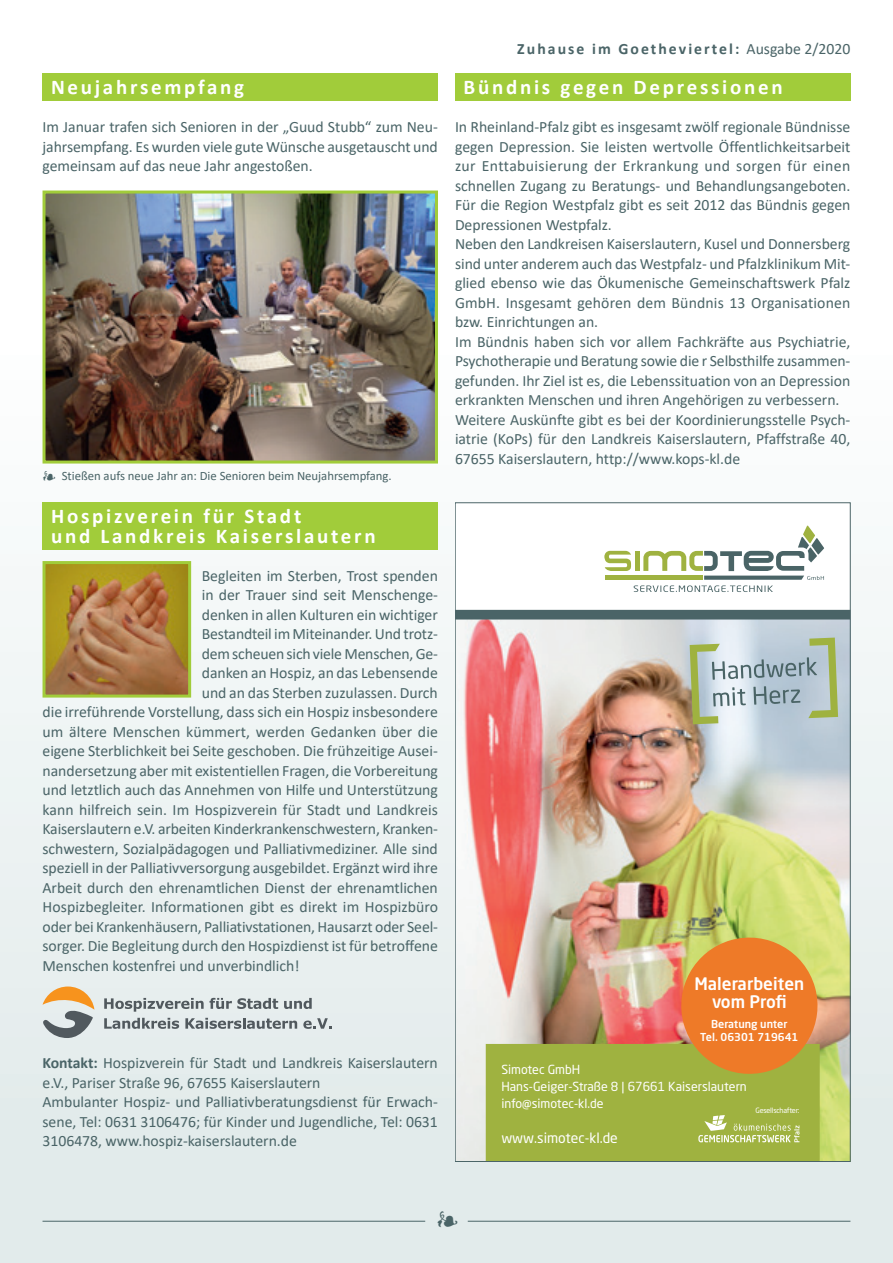
<style>
.page{position:relative;width:893px;height:1263px;background:#fff}
.page>*{position:absolute;margin:0;border:0;box-sizing:border-box;transform-origin:0 0}
.t1{font:700 21px/20.2px "Calibri";letter-spacing:.13em;color:#fff}
.t2{font:21px "Minion Pro";color:#4a6467}
.t3{font:500 17.1px/18.6px "Neo Sans Pro";color:#fff;text-align:center}
.t4{font:15.75px/19.5px "Calibri";color:#4a6467}
.t5{font:700 15.75px "Calibri";letter-spacing:.13em;color:#4a6467}
.t6{font:13.95px "Neo Sans Pro";color:#fff}
.t7{font:12.75px "Calibri";color:#4a6467}
.t8{font:12.45px/17.1px "Neo Sans Pro";color:#fff}
.t9{font:500 10.8px/13px "Neo Sans Pro";color:#fff;text-align:center}
.t10{font:7.2px "Neo Sans";letter-spacing:-.03em;color:#fff}
.s1{font-family:"Minion Pro"}
.s2{font-weight:700}
.s3{font-weight:400}
</style>
<div class="page">
<div style="left:0;top:298px;width:893px;height:965px;background:linear-gradient(to bottom,#fdfefd,#dee8e8)"></div>
<hr style="left:468px;top:1221px;width:382px;height:1px;background:#4a6467">
<hr style="left:43px;top:1221px;width:382px;height:1px;background:#4a6467">
<div style="left:455px;top:503px;width:395px;height:659px;background:#fff"></div>
<svg style="left:604px;top:526px;width:220px;height:66px"></svg>
<img style="left:457px;top:619px;width:391px;height:541px">
<div style="left:457px;top:610px;width:391px;height:9px;background:#4a6467"></div>
<svg style="left:690px;top:638px;width:148px;height:86px"></svg>
<img style="left:486px;top:930px;width:339px;height:230px">
<div style="left:455px;top:74px;width:395px;height:27px;background:#a1cc3a"></div>
<div style="left:43px;top:74px;width:395px;height:27px;background:#a1cc3a"></div>
<div style="left:43px;top:503px;width:395px;height:47px;background:#a1cc3a"></div>
<img style="left:47px;top:565px;width:140px;height:129px">
<div style="left:43px;top:561px;width:148px;height:137px;border:3px solid #a1cc3a"></div>
<img style="left:47px;top:194px;width:387px;height:266px">
<div style="left:43px;top:190px;width:395px;height:274px;border:3px solid #a1cc3a"></div>
<svg style="left:43px;top:986px;width:51px;height:52px"></svg>
<svg style="left:104px;top:998px;width:174px;height:14px"></svg>
<svg style="left:284px;top:998px;width:28px;height:11px"></svg>
<svg style="left:104px;top:1018px;width:75px;height:11px"></svg>
<svg style="left:185px;top:1018px;width:112px;height:11px"></svg>
<svg style="left:303px;top:1018px;width:29px;height:11px"></svg>
<h1 class="t1" style="left:51px;top:76px;width:195px">Neujahrsempfang</h1>
<p class="t4" style="left:43px;top:117px;width:397px;text-align:justify">Im Januar trafen sich Senioren in der „Guud Stubb“ zum Neu&shy;jahrsempfang. Es wurden viele gute Wünsche ausgetauscht und gemeinsam auf das neue Jahr angestoßen.</p>
<p class="t7" style="left:43px;top:466px;width:351px"><span class="s1">❧</span> Stießen aufs neue Jahr an: Die Senioren beim Neujahrsempfang.</p>
<h1 class="t1" style="left:51px;top:505px;width:326px">Hospizverein für Stadt<br>und Landkreis Kaiserslautern</h1>
<p class="t4" style="left:202px;top:565px;width:238px">Begleiten im Sterben, Trost spenden</p>
<p class="t4" style="left:202px;top:585px;width:238px">in der Trauer sind seit Menschenge-</p>
<p class="t4" style="left:202px;top:604px;width:238px">denken in allen Kulturen ein wichtiger</p>
<p class="t4" style="left:202px;top:624px;width:238px">Bestandteil im Miteinander. Und trotz-</p>
<p class="t4" style="left:202px;top:643px;width:238px">dem scheuen sich viele Menschen, Ge-</p>
<p class="t4" style="left:202px;top:663px;width:238px">danken an Hospiz, an das Lebensende</p>
<p class="t4" style="left:202px;top:682px;width:238px">und an das Sterben zuzulassen. Durch</p>
<p class="t4" style="left:43px;top:702px;width:397px">die irreführende Vorstellung, dass sich ein Hospiz insbesondere</p>
<p class="t4" style="left:43px;top:721px;width:397px">um ältere Menschen kümmert, werden Gedanken über die</p>
<p class="t4" style="left:43px;top:741px;width:397px">eigene Sterblichkeit bei Seite geschoben. Die frühzeitige Ausei-</p>
<p class="t4" style="left:43px;top:760px;width:397px">nandersetzung aber mit existentiellen Fragen, die Vorbereitung</p>
<p class="t4" style="left:43px;top:780px;width:397px">und letztlich auch das Annehmen von Hilfe und Unterstützung</p>
<p class="t4" style="left:43px;top:799px;width:397px">kann hilfreich sein. Im Hospizverein für Stadt und Landkreis</p>
<p class="t4" style="left:43px;top:819px;width:397px">Kaiserslautern e.V. arbeiten Kinderkrankenschwestern, Kranken-</p>
<p class="t4" style="left:43px;top:838px;width:397px">schwestern, Sozialpädagogen und Palliativmediziner. Alle sind</p>
<p class="t4" style="left:43px;top:858px;width:397px">speziell in der Palliativversorgung ausgebildet. Ergänzt wird ihre</p>
<p class="t4" style="left:43px;top:877px;width:397px">Arbeit durch den ehrenamtlichen Dienst der ehrenamtlichen</p>
<p class="t4" style="left:43px;top:897px;width:397px">Hospizbegleiter. Informationen gibt es direkt im Hospizbüro</p>
<p class="t4" style="left:43px;top:916px;width:397px">oder bei Krankenhäusern, Palliativstationen, Hausarzt oder Seel-</p>
<p class="t4" style="left:43px;top:936px;width:397px">sorger. Die Begleitung durch den Hospizdienst ist für betroffene</p>
<p class="t4" style="left:43px;top:955px;width:258px">Menschen kostenfrei und unverbindlich!</p>
<p class="t4" style="left:43px;top:1053px;width:397px"><span class="s2">Kontakt:</span> Hospizverein für Stadt und Landkreis Kaiserslautern e.V., Pariser Straße 96, 67655 Kaiserslautern<br>Ambulanter Hospiz- und Palliativberatungsdienst für Erwach&shy;sene, Tel: 0631 3106476; für Kinder und Jugendliche, Tel: 0631<br>3106478, www.hospiz-kaiserslautern.de</p>
<p class="t5" style="left:517px;top:38px;width:335px">Zuhause im Goetheviertel: <span class="s3">Ausgabe 2/2020</span></p>
<h1 class="t1" style="left:463px;top:76px;width:321px">Bündnis gegen Depressionen</h1>
<p class="t4" style="left:455px;top:117px;width:397px">In Rheinland-Pfalz gibt es insgesamt zwölf regionale Bündnisse gegen Depression. Sie leisten wertvolle Öffentlichkeitsarbeit zur Enttabuisierung der Erkrankung und sorgen für einen schnellen Zugang zu Beratungs- und Behandlungsangeboten.<br>Für die Region Westpfalz gibt es seit 2012 das Bündnis gegen Depressionen Westpfalz.<br>Neben den Landkreisen Kaiserslautern, Kusel und Donnersberg sind unter anderem auch das Westpfalz- und Pfalzklinikum Mit&shy;glied ebenso wie das Ökumenische Gemeinschaftswerk Pfalz GmbH. Insgesamt gehören dem Bündnis 13 Organisationen bzw. Einrichtungen an.<br>Im Bündnis haben sich vor allem Fachkräfte aus Psychiatrie, Psychotherapie und Beratung sowie die r Selbsthilfe zusammen&shy;gefunden. Ihr Ziel ist es, die Lebenssituation von an Depression erkrankten Menschen und ihren Angehörigen zu verbessern.<br>Weitere Auskünfte gibt es bei der Koordinierungsstelle Psych&shy;iatrie (KoPs) für den Landkreis Kaiserslautern, Pfaffstraße 40, 67655 Kaiserslautern, http://www.kops-kl.de</p>
<p class="t3" style="left:694px;top:974px;width:111px">Malerarbeiten vom Profi</p>
<p class="t9" style="left:700px;top:1017px;width:100px">Beratung unter<br>Tel. 06301 719641</p>
<p class="t8" style="left:501px;top:1061px;width:247px">Simotec GmbH<br>Hans-Geiger-Straße 8 | 67661 Kaiserslautern info@simotec-kl.de</p>
<p class="t6" style="left:501px;top:1129px;width:118px">www.simotec-kl.de</p>
<p class="t10" style="left:755px;top:1106px;width:46px">Gesellschafter:</p>
<h1 class="t2" style="left:437px;top:1205px;width:24px">❧</h1>
</div>
